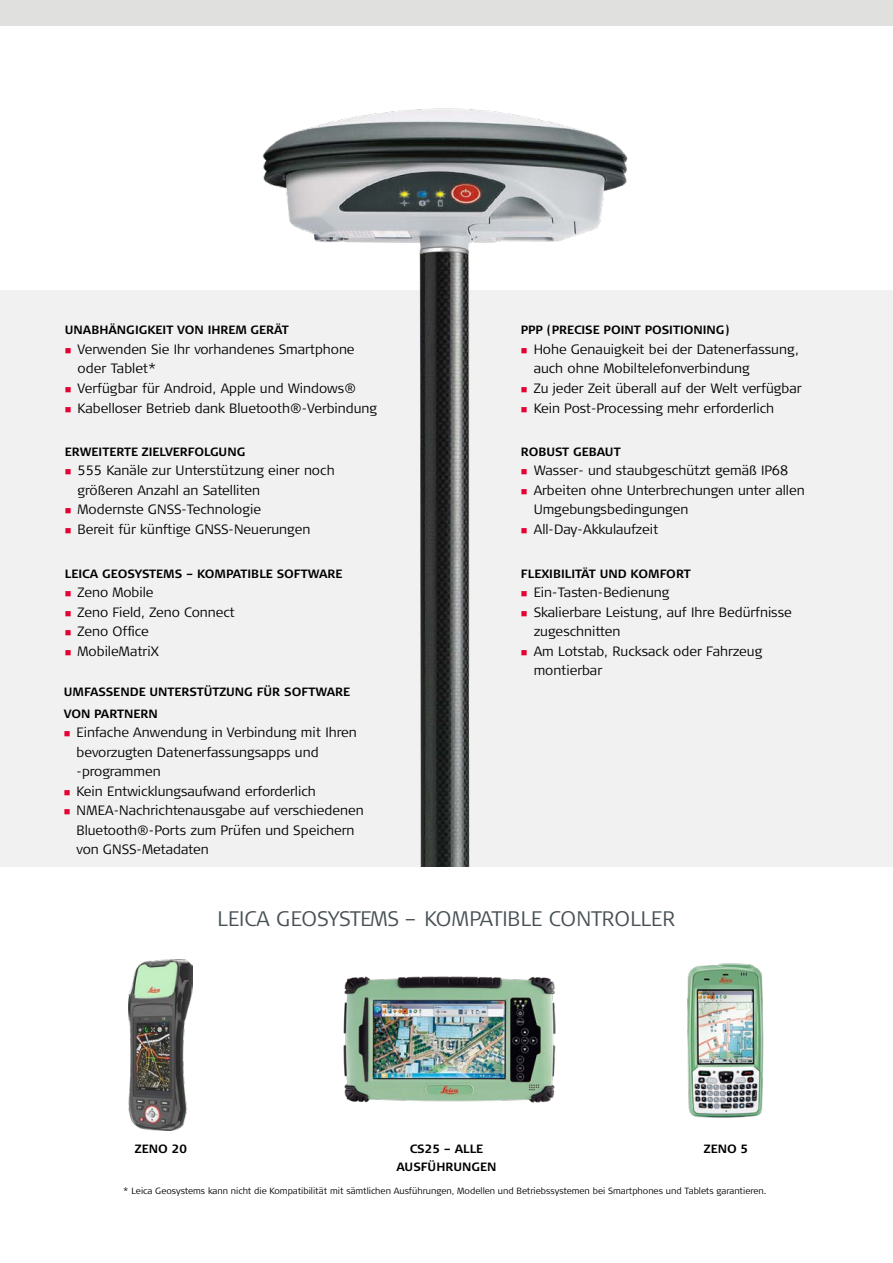
<style>
.page{position:relative;width:893px;height:1263px;background:#fff}
.page>*{position:absolute;margin:0;border:0;box-sizing:border-box;transform-origin:0 0}
.t1{font:300 21px "Signa Column";color:#485156}
.t2{font:300 13.5px/19.5px "Signa Column";color:#000}
.t3{font:700 12px/21.6px "Signa Column";color:#000}
.t4{font:300 9px "Signa Column";color:#000}
.s1{color:#e40134}
</style>
<div class="page">
<div style="left:1px;top:290px;width:892px;height:576px;background:#f1f1f1"></div>
<div style="left:0;top:0;width:893px;height:26px;background:#e0e0df"></div>
<img style="left:262px;top:108px;width:366px;height:758px">
<img style="left:343px;top:976px;width:213px;height:127px">
<img style="left:687px;top:963px;width:77px;height:155px">
<img style="left:129px;top:959px;width:64px;height:171px">
<p class="t3" style="left:65px;top:320px;width:225px">UNABHÄNGIGKEIT VON IHREM GERÄT</p>
<p class="t2" style="left:78px;top:340px;width:279px;text-indent:-13px"><span class="s1">■</span> Verwenden Sie Ihr vorhandenes Smartphone oder Tablet*</p>
<p class="t2" style="left:65px;top:379px;width:293px"><span class="s1">■</span> Verfügbar für Android, Apple und Windows®</p>
<p class="t2" style="left:65px;top:398px;width:314px"><span class="s1">■</span> Kabelloser Betrieb dank Bluetooth®-Verbindung</p>
<p class="t3" style="left:65px;top:441px;width:182px">ERWEITERTE ZIELVERFOLGUNG</p>
<p class="t2" style="left:78px;top:461px;width:259px;text-indent:-13px"><span class="s1">■</span> 555 Kanäle zur Unterstützung einer noch größeren Anzahl an Satelliten</p>
<p class="t2" style="left:65px;top:500px;width:198px"><span class="s1">■</span> Modernste GNSS-Technologie</p>
<p class="t2" style="left:65px;top:520px;width:247px"><span class="s1">■</span> Bereit für künftige GNSS-Neuerungen</p>
<p class="t3" style="left:65px;top:563px;width:279px">LEICA GEOSYSTEMS – KOMPATIBLE SOFTWARE</p>
<p class="t2" style="left:65px;top:583px;width:90px"><span class="s1">■</span> Zeno Mobile</p>
<p class="t2" style="left:65px;top:602px;width:171px"><span class="s1">■</span> Zeno Field, Zeno Connect</p>
<p class="t2" style="left:65px;top:622px;width:86px"><span class="s1">■</span> Zeno Office</p>
<p class="t2" style="left:65px;top:641px;width:95px"><span class="s1">■</span> MobileMatriX</p>
<p class="t3" style="left:64px;top:681px;width:288px">UMFASSENDE UNTERSTÜTZUNG FÜR SOFTWARE<br>VON PARTNERN</p>
<p class="t2" style="left:77px;top:723px;width:282px;text-indent:-13px"><span class="s1">■</span> Einfache Anwendung in Verbindung mit Ihren bevorzugten Datenerfassungsapps und -programmen</p>
<p class="t2" style="left:64px;top:782px;width:253px"><span class="s1">■</span> Kein Entwicklungsaufwand erforderlich</p>
<p class="t2" style="left:77px;top:801px;width:289px;text-indent:-13px"><span class="s1">■</span> NMEA-Nachrichtenausgabe auf verschiedenen<br>Bluetooth®-Ports zum Prüfen und Speichern von GNSS-Metadaten</p>
<p class="t3" style="left:521px;top:320px;width:210px">PPP (PRECISE POINT POSITIONING)</p>
<p class="t2" style="left:534px;top:340px;width:267px;text-indent:-13px"><span class="s1">■</span> Hohe Genauigkeit bei der Datenerfassung, auch ohne Mobiltelefonverbindung</p>
<p class="t2" style="left:521px;top:379px;width:282px"><span class="s1">■</span> Zu jeder Zeit überall auf der Welt verfügbar</p>
<p class="t2" style="left:521px;top:398px;width:255px"><span class="s1">■</span> Kein Post-Processing mehr erforderlich</p>
<p class="t3" style="left:521px;top:441px;width:101px">ROBUST GEBAUT</p>
<p class="t2" style="left:521px;top:461px;width:269px"><span class="s1">■</span> Wasser- und staubgeschützt gemäß IP68</p>
<p class="t2" style="left:534px;top:481px;width:273px;text-indent:-13px"><span class="s1">■</span> Arbeiten ohne Unterbrechungen unter allen<br>Umgebungsbedingungen</p>
<p class="t2" style="left:521px;top:520px;width:139px"><span class="s1">■</span> All-Day-Akkulaufzeit</p>
<p class="t3" style="left:521px;top:563px;width:171px">FLEXIBILITÄT UND KOMFORT</p>
<p class="t2" style="left:521px;top:583px;width:150px"><span class="s1">■</span> Ein-Tasten-Bedienung</p>
<p class="t2" style="left:534px;top:602px;width:260px;text-indent:-13px"><span class="s1">■</span> Skalierbare Leistung, auf Ihre Bedürfnisse zugeschnitten</p>
<p class="t2" style="left:534px;top:641px;width:230px;text-indent:-13px"><span class="s1">■</span> Am Lotstab, Rucksack oder Fahrzeug montierbar</p>
<h1 class="t1" style="left:218px;top:905px;width:459px">LEICA GEOSYSTEMS – KOMPATIBLE CONTROLLER</h1>
<p class="t3" style="left:135px;top:1138px;width:54px">ZENO 20</p>
<p class="t3" style="left:396px;top:1140px;width:102px;line-height:18px;text-align:center">CS25 – ALLE<br>AUSFÜHRUNGEN</p>
<p class="t3" style="left:704px;top:1138px;width:46px">ZENO 5</p>
<p class="t4" style="left:123px;top:1185px;width:645px">* Leica Geosystems kann nicht die Kompatibilität mit sämtlichen Ausführungen, Modellen und Betriebssystemen bei Smartphones und Tablets garantieren.</p>
</div>
